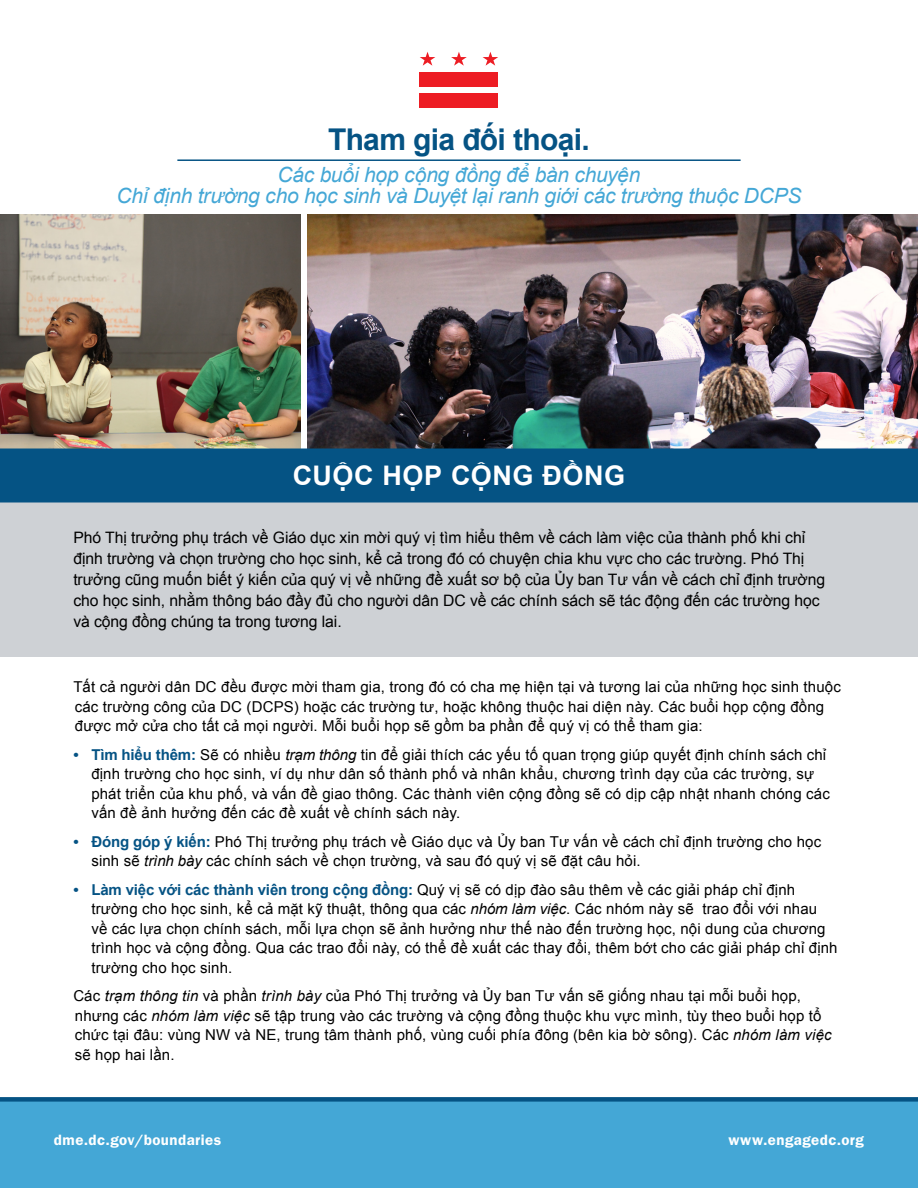
<style>
.page{position:relative;width:918px;height:1188px;background:#fff}
.page>*{position:absolute;margin:0;border:0;box-sizing:border-box;transform-origin:0 0}
.t1{font:700 30px "Arial";letter-spacing:-.025em;color:#055384}
.t2{font:700 27px "Arial";letter-spacing:.02em;color:#fff}
.t3{font:italic 21px/21px "Arial";letter-spacing:-.01em;color:#44a7d6;text-align:center}
.t4{font:15.75px/21px "Arial";letter-spacing:-.005em;color:#000}
.t5{font:15px/19.5px "Arial";letter-spacing:.01em;color:#000}
.t6{font:600 15px "Franklin Gothic";letter-spacing:.03em;color:#fff}
.s1{font-weight:700;color:#055384}
.s2{font-style:italic}
</style>
<div class="page">
<div style="left:0;top:1097px;width:918px;height:91px;background:#44a7d6"></div>
<div style="left:0;top:498px;width:918px;height:159px;background:#ced1d5"></div>
<img style="left:0;top:214px;width:301px;height:234px">
<img style="left:308px;top:214px;width:610px;height:234px">
<div style="left:0;top:448px;width:918px;height:54px;background:#055384"></div>
<svg style="left:420px;top:52px;width:15px;height:14px"></svg>
<svg style="left:451px;top:52px;width:16px;height:14px"></svg>
<svg style="left:483px;top:52px;width:15px;height:14px"></svg>
<div style="left:420px;top:73px;width:78px;height:14px;background:#ed1d24"></div>
<div style="left:420px;top:93px;width:78px;height:14px;background:#ed1d24"></div>
<hr style="left:177px;top:159px;width:564px;height:2px;background:#055384">
<h1 class="t1" style="left:328px;top:120px;width:263px">Tham gia đối thoại.</h1>
<h3 class="t3" style="left:117px;top:165px;width:686px">Các buổi họp cộng đồng để bàn chuyện<br>Chỉ định trường cho học sinh và Duyệt lại ranh giới các trường thuộc DCPS</h3>
<h2 class="t2" style="left:293px;top:458px;width:334px">CUỘC HỌP CỘNG ĐỒNG</h2>
<p class="t4" style="left:73px;top:528px;width:753px">Phó Thị trưởng phụ trách về Giáo dục xin mời quý vị tìm hiểu thêm về cách làm việc của thành phố khi chỉ định trường và chọn trường cho học sinh, kể cả trong đó có chuyện chia khu vực cho các trường. Phó Thị trưởng cũng muốn biết ý kiến của quý vị về những đề xuất sơ bộ của Ủy ban Tư vấn về cách chỉ định trường cho học sinh, nhằm thông báo đầy đủ cho người dân DC về các chính sách sẽ tác động đến các trường học và cộng đồng chúng ta trong tương lai.</p>
<p class="t5" style="left:73px;top:677px;width:769px">Tất cả người dân DC đều được mời tham gia, trong đó có cha mẹ hiện tại và tương lai của những học sinh thuộc các trường công của DC (DCPS) hoặc các trường tư, hoặc không thuộc hai diện này. Các buổi họp cộng đồng được mở cửa cho tất cả mọi người. Mỗi buổi họp sẽ gồm ba phần để quý vị có thể tham gia:</p>
<p class="t5" style="left:91px;top:745px;width:740px;text-indent:-18px"><span class="s1">• Tìm hiểu thêm:</span> Sẽ có nhiều <span class="s2">trạm thông</span> tin để giải thích các yếu tố quan trọng giúp quyết định chính sách chỉ định trường cho học sinh, ví dụ như dân số thành phố và nhân khẩu, chương trình dạy của các trường, sự phát triển của khu phố, và vấn đề giao thông. Các thành viên cộng đồng sẽ có dịp cập nhật nhanh chóng các vấn đề ảnh hưởng đến các đề xuất về chính sách này.</p>
<p class="t5" style="left:91px;top:832px;width:731px;text-indent:-18px"><span class="s1">• Đóng góp ý kiến:</span> Phó Thị trưởng phụ trách về Giáo dục và Ủy ban Tư vấn về cách chỉ định trường cho học sinh sẽ <span class="s2">trình bày</span> các chính sách về chọn trường, và sau đó quý vị sẽ đặt câu hỏi.</p>
<p class="t5" style="left:91px;top:880px;width:748px;text-indent:-18px"><span class="s1">• Làm việc với các thành viên trong cộng đồng:</span> Quý vị sẽ có dịp đào sâu thêm về các giải pháp chỉ định trường cho học sinh, kể cả mặt kỹ thuật, thông qua các <span class="s2">nhóm làm việc</span>. Các nhóm này sẽ trao đổi với nhau<br>về các lựa chọn chính sách, mỗi lựa chọn sẽ ảnh hưởng như thế nào đến trường học, nội dung của chương trình học và cộng đồng. Qua các trao đổi này, có thể đề xuất các thay đổi, thêm bớt cho các giải pháp chỉ định trường cho học sinh.</p>
<p class="t5" style="left:73px;top:986px;width:760px">Các <span class="s2">trạm thông tin</span> và phần <span class="s2">trình bày</span> của Phó Thị trưởng và Ủy ban Tư vấn sẽ giống nhau tại mỗi buổi họp, nhưng các <span class="s2">nhóm làm việc</span> sẽ tập trung vào các trường và cộng đồng thuộc khu vực mình, tùy theo buổi họp tổ chức tại đâu: vùng NW và NE, trung tâm thành phố, vùng cuối phía đông (bên kia bờ sông). Các <span class="s2">nhóm làm việc </span>sẽ họp hai lần.</p>
<p class="t6" style="left:54px;top:1131px;width:169px">dme.dc.gov/boundaries</p>
<p class="t6" style="left:728px;top:1131px;width:137px">www.engagedc.org</p>
</div>
